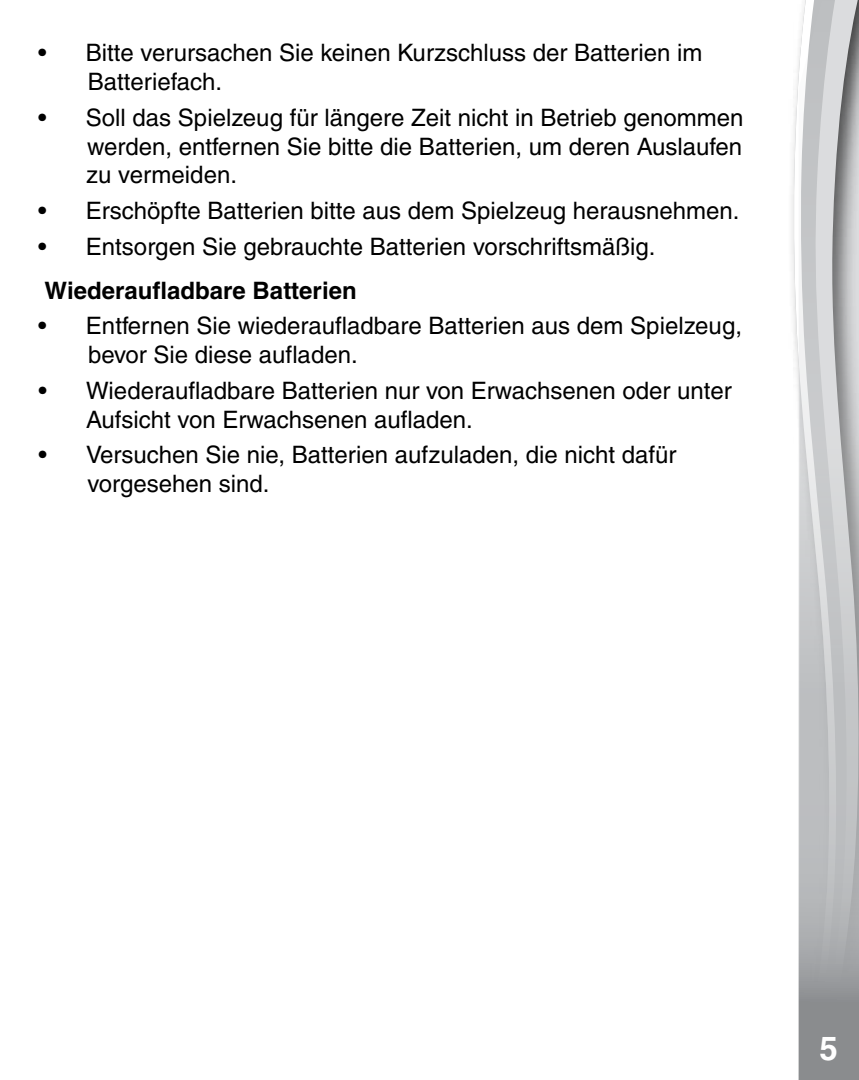
<style>
.page{position:relative;width:859px;height:1080px;background:#fff}
.page>*{position:absolute;margin:0;border:0;box-sizing:border-box;transform-origin:0 0}
.t1{font:700 33px "Helvetica";color:#fff}
.t2{font:500 24px/28.8px "Helvetica";color:#000}
.t3{font:700 24px "Helvetica";color:#000}
</style>
<div class="page">
<svg style="left:793px;top:55px;width:6px;height:1025px"></svg>
<svg style="left:799px;top:0;width:60px;height:1080px;background:#bdbec0"></svg>
<div style="left:774px;top:1038px;width:24px;height:42px;background:#fff"></div>
<p class="t2" style="left:88px;top:39px;width:616px;text-indent:-49px">• Bitte verursachen Sie keinen Kurzschluss der Batterien im<br>Batteriefach.</p>
<p class="t2" style="left:86px;top:103px;width:659px;text-align:justify;text-indent:-48px">• Soll das Spielzeug für längere Zeit nicht in Betrieb genommen werden, entfernen Sie bitte die Batterien, um deren Auslaufen zu vermeiden.</p>
<p class="t2" style="left:38px;top:196px;width:703px">• Erschöpfte Batterien bitte aus dem Spielzeug herausnehmen.</p>
<p class="t2" style="left:38px;top:232px;width:619px">• Entsorgen Sie gebrauchte Batterien vorschriftsmäßig.</p>
<p class="t3" style="left:45px;top:276px;width:314px">Wiederaufladbare Batterien</p>
<p class="t2" style="left:88px;top:311px;width:655px;text-indent:-50px">• Entfernen Sie wiederaufladbare Batterien aus dem Spielzeug, bevor Sie diese aufladen.</p>
<p class="t2" style="left:86px;top:376px;width:647px;text-indent:-48px">• Wiederaufladbare Batterien nur von Erwachsenen oder unter<br>Aufsicht von Erwachsenen aufladen.</p>
<p class="t2" style="left:87px;top:440px;width:591px;text-indent:-49px">• Versuchen Sie nie, Batterien aufzuladen, die nicht dafür vorgesehen sind.</p>
<h1 class="t1" style="left:820px;top:1025px;width:25px">5 <sup>5</sup>5</h1>
</div>
